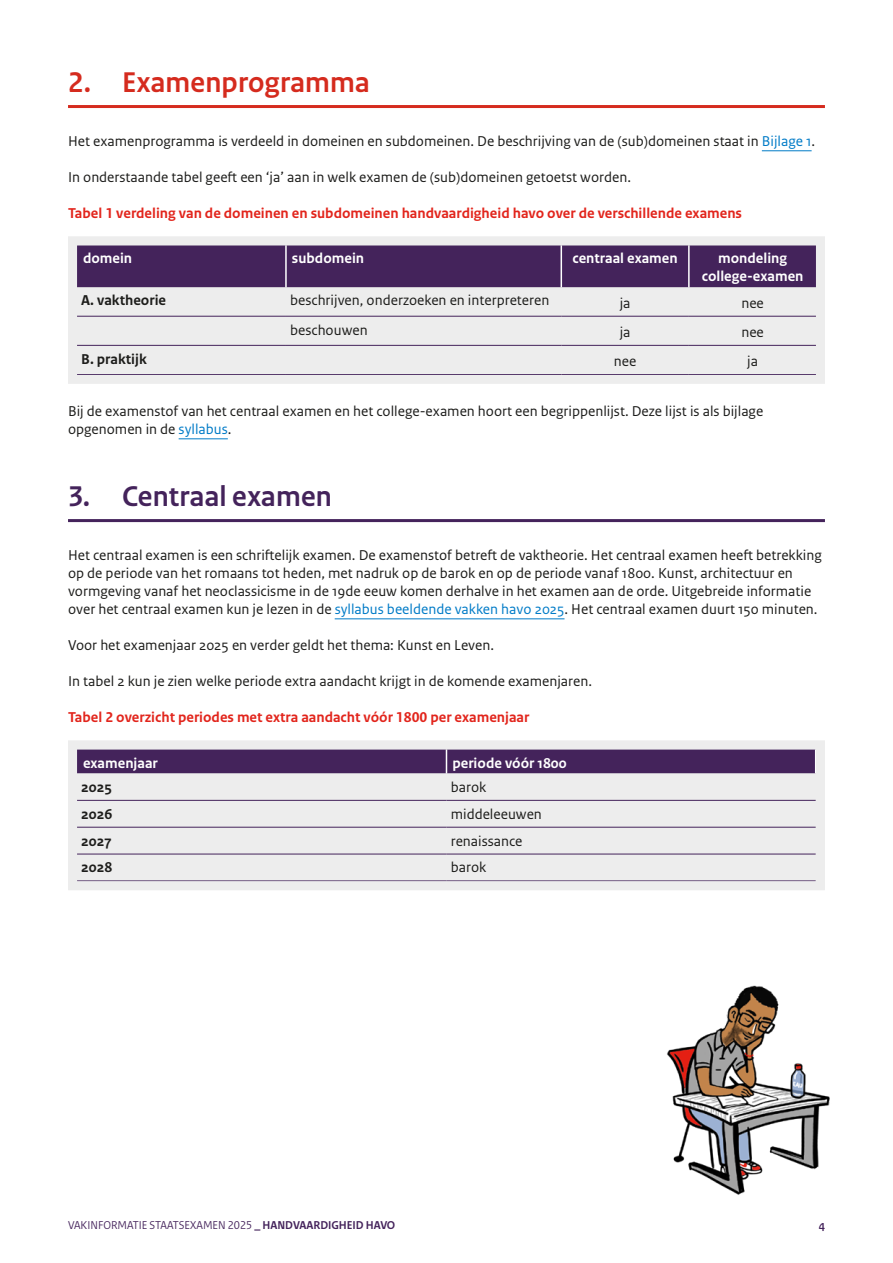
<style>
.page{position:relative;width:893px;height:1263px;background:#fff}
.page>*{position:absolute;margin:0;border:0;box-sizing:border-box;transform-origin:0 0}
.H2_kop_1_Paars{font:700 30px "Rijksoverheid Sans Heading";letter-spacing:.01em;color:#d52b1e}
.H2_kop_1_Paars-2{font:700 30px "Rijksoverheid Sans Heading";letter-spacing:.01em;color:#44235b}
.P_plat{font:15px/18px "Rijksoverheid Sans Text";color:#1d1d1b}
.P_Tabelverwijzing{font:700 15px "Rijksoverheid Sans Text";color:#e2251c}
.Tabel_bodytekst{font:15px "Rijksoverheid Sans Text";color:#1d1d1b}
.P_bodytekst{font:700 15px/18px "Rijksoverheid Sans Text";color:#fff;text-align:center}
.P_bodytekst-2{font:700 15px "Rijksoverheid Sans Text";color:#1d1d1b}
.t1{font:12px "Rijksoverheid Sans Heading";color:#44235b}
.t2{font:700 12px "Rijksoverheid Sans Heading";color:#44235b}
.s1{color:#007bc7}
.s2{font-weight:700}
</style>
<div class="page">
<hr style="left:68px;top:105px;width:757px;height:3px;background:#d52b1e">
<hr style="left:762px;top:150px;width:50px;height:1px;background:#007bc7">
<hr style="left:179px;top:438px;width:49px;height:1px;background:#007bc7">
<hr style="left:68px;top:519px;width:757px;height:3px;background:#44235b">
<hr style="left:335px;top:618px;width:229px;height:1px;background:#007bc7">
<svg style="left:68px;top:236px;width:757px;height:148px;background:#bbb1c2"></svg>
<svg style="left:68px;top:740px;width:757px;height:150px;background:#cec9d3"></svg>
<img style="left:667px;top:985px;width:163px;height:210px">
<h2 class="H2_kop_1_Paars" style="left:68px;top:66px;width:303px">2. Examenprogramma</h2>
<p class="P_plat" style="left:68px;top:133px;width:749px">Het examenprogramma is verdeeld in domeinen en subdomeinen. De beschrijving van de (sub)domeinen staat in <span class="s1">Bijlage 1</span>.</p>
<p class="P_plat" style="left:68px;top:169px;width:564px">In onderstaande tabel geeft een ‘ja’ aan in welk examen de (sub)domeinen getoetst worden.</p>
<p class="P_Tabelverwijzing" style="left:68px;top:205px;width:676px">Tabel 1 verdeling van de domeinen en subdomeinen handvaardigheid havo over de verschillende examens</p>
<p class="P_bodytekst" style="left:83px;top:250px;width:51px">domein</p>
<p class="P_bodytekst" style="left:292px;top:250px;width:74px">subdomein</p>
<p class="P_bodytekst" style="left:572px;top:250px;width:107px">centraal examen</p>
<p class="P_bodytekst" style="left:702px;top:250px;width:103px">mondeling college-examen</p>
<p class="P_bodytekst-2" style="left:81px;top:292px;width:86px">A. vaktheorie</p>
<p class="Tabel_bodytekst" style="left:290px;top:292px;width:261px">beschrijven, onderzoeken en interpreteren</p>
<p class="Tabel_bodytekst" style="left:620px;top:294px;width:12px">ja</p>
<p class="Tabel_bodytekst" style="left:741px;top:294px;width:24px">nee</p>
<p class="Tabel_bodytekst" style="left:290px;top:321px;width:79px">beschouwen</p>
<p class="Tabel_bodytekst" style="left:620px;top:323px;width:12px">ja</p>
<p class="Tabel_bodytekst" style="left:741px;top:323px;width:24px">nee</p>
<p class="P_bodytekst-2" style="left:81px;top:350px;width:67px">B. praktijk</p>
<p class="Tabel_bodytekst" style="left:614px;top:352px;width:24px">nee</p>
<p class="Tabel_bodytekst" style="left:747px;top:352px;width:12px">ja</p>
<p class="P_plat" style="left:68px;top:403px;width:697px">Bij de examenstof van het centraal examen en het college-examen hoort een begrippenlijst. Deze lijst is als bijlage opgenomen in de <span class="s1">syllabus</span>.</p>
<h2 class="H2_kop_1_Paars-2" style="left:68px;top:480px;width:265px">3. Centraal examen</h2>
<p class="P_plat" style="left:68px;top:547px;width:755px">Het centraal examen is een schriftelijk examen. De examenstof betreft de vaktheorie. Het centraal examen heeft betrekking op de periode van het romaans tot heden, met nadruk op de barok en op de periode vanaf 1800. Kunst, architectuur en vormgeving vanaf het neoclassicisme in de 19de eeuw komen derhalve in het examen aan de orde. Uitgebreide informatie over het centraal examen kun je lezen in de <span class="s1">syllabus beeldende vakken havo 2025</span>. Het centraal examen duurt 150 minuten.</p>
<p class="P_plat" style="left:68px;top:637px;width:428px">Voor het examenjaar 2025 en verder geldt het thema: Kunst en Leven.</p>
<p class="P_plat" style="left:68px;top:673px;width:526px">In tabel 2 kun je zien welke periode extra aandacht krijgt in de komende examenjaren.</p>
<p class="P_Tabelverwijzing" style="left:68px;top:709px;width:463px">Tabel 2 overzicht periodes met extra aandacht vóór 1800 per examenjaar</p>
<p class="P_bodytekst" style="left:83px;top:754px;width:76px">examenjaar</p>
<p class="P_bodytekst" style="left:452px;top:754px;width:116px">periode vóór 1800</p>
<p class="P_bodytekst-2" style="left:81px;top:778px;width:32px">2025</p>
<p class="Tabel_bodytekst" style="left:451px;top:778px;width:37px">barok</p>
<p class="P_bodytekst-2" style="left:81px;top:805px;width:33px">2026</p>
<p class="Tabel_bodytekst" style="left:451px;top:805px;width:93px">middeleeuwen</p>
<p class="P_bodytekst-2" style="left:81px;top:832px;width:32px">2027</p>
<p class="Tabel_bodytekst" style="left:451px;top:832px;width:73px">renaissance</p>
<p class="P_bodytekst-2" style="left:81px;top:859px;width:33px">2028</p>
<p class="Tabel_bodytekst" style="left:451px;top:859px;width:37px">barok</p>
<p class="t1" style="left:68px;top:1218px;width:329px">VAKINFORMATIE STAATSEXAMEN 2025 <span class="s2">_ HANDVAARDIGHEID HAVO</span></p>
<p class="t2" style="left:819px;top:1219px;width:8px">4</p>
</div>
